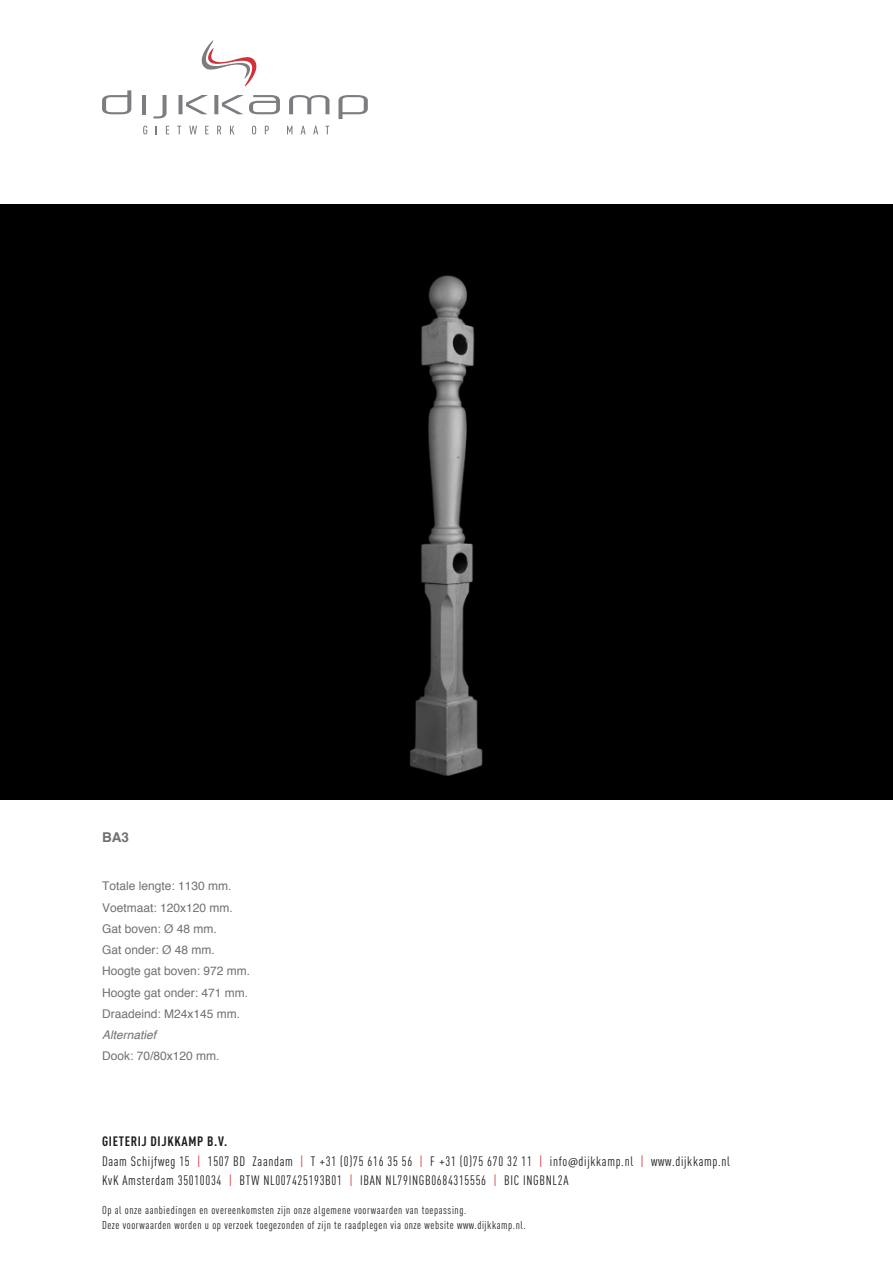
<style>
.page{position:relative;width:893px;height:1263px;background:#fff}
.page>*{position:absolute;margin:0;border:0;box-sizing:border-box;transform-origin:0 0}
.t1{font:13.5px/19.5px "DIN Cond";letter-spacing:.05em;color:#1d1c1b}
.t2{font:700 13.5px "Helvetica";color:#717171}
.t3{font:12px/21.3px "Helvetica";color:#717171}
.t4{font:italic 12px "Helvetica";color:#717171}
.t5{font:11.25px/15px "DIN Cond";letter-spacing:.05em;color:#1d1c1b}
.s1{font-weight:700}
.s2{color:#d13239}
.s3{font-family:"Myriad Pro"}
</style>
<div class="page">
<svg style="left:143px;top:126px;width:4px;height:8px"></svg>
<svg style="left:166px;top:126px;width:3px;height:8px"></svg>
<svg style="left:177px;top:126px;width:4px;height:8px"></svg>
<svg style="left:189px;top:126px;width:8px;height:8px"></svg>
<svg style="left:205px;top:126px;width:4px;height:8px"></svg>
<svg style="left:217px;top:126px;width:4px;height:8px"></svg>
<svg style="left:230px;top:126px;width:4px;height:8px"></svg>
<svg style="left:252px;top:126px;width:4px;height:8px"></svg>
<svg style="left:265px;top:126px;width:4px;height:8px"></svg>
<svg style="left:287px;top:126px;width:5px;height:8px"></svg>
<svg style="left:301px;top:126px;width:5px;height:8px"></svg>
<svg style="left:313px;top:126px;width:5px;height:8px"></svg>
<svg style="left:325px;top:126px;width:4px;height:8px"></svg>
<svg style="left:289px;top:95px;width:40px;height:19px"></svg>
<svg style="left:339px;top:95px;width:29px;height:24px"></svg>
<svg style="left:102px;top:90px;width:29px;height:24px"></svg>
<svg style="left:179px;top:95px;width:29px;height:19px"></svg>
<svg style="left:214px;top:95px;width:66px;height:19px"></svg>
<svg style="left:153px;top:95px;width:14px;height:23px"></svg>
<svg style="left:201px;top:40px;width:56px;height:47px"></svg>
<hr style="left:142px;top:95px;width:4px;height:19px;background:#7c7c81">
<div style="left:0;top:204px;width:893px;height:595px;background:#000"></div>
<p class="t2" style="left:102px;top:826px;width:28px">BA3</p>
<p class="t3" style="left:102px;top:876px;width:150px">Totale lengte: 1130 mm.<br>Voetmaat: 120x120 mm.<br>Gat boven: Ø 48 mm.<br>Gat onder: Ø 48 mm.<br>Hoogte gat boven: 972 mm.<br>Hoogte gat onder: 471 mm.<br>Draadeind: M24x145 mm.</p>
<p class="t4" style="left:102px;top:1025px;width:56px">Alternatief</p>
<p class="t3" style="left:102px;top:1046px;width:119px">Dook: 70/80x120 mm.</p>
<p class="t1" style="left:102px;top:1131px;width:629px"><span class="s1">GIETERIJ DIJKKAMP B.V.<br></span>Daam Schijfweg 15 <span class="s2">|</span> 1507 BD Zaandam <span class="s2">|</span> T +31 (0)75 616 35 56 <span class="s2">|</span> F +31 (0)75 670 32 11 <span class="s2">|</span> info<span class="s3">@</span>dijkkamp.nl <span class="s2">|</span> www.dijkkamp.nl<br>KvK Amsterdam 35010034 <span class="s2">|</span> BTW NL007425193B01 <span class="s2">|</span> IBAN NL79INGB0684315556 <span class="s2">|</span> BIC INGBNL2A</p>
<p class="t5" style="left:102px;top:1202px;width:425px">Op al onze aanbiedingen en overeenkomsten zijn onze algemene voorwaarden van toepassing.<br>Deze voorwaarden worden u op verzoek toegezonden of zijn te raadplegen via onze website www.dijkkamp.nl.</p>
</div>
